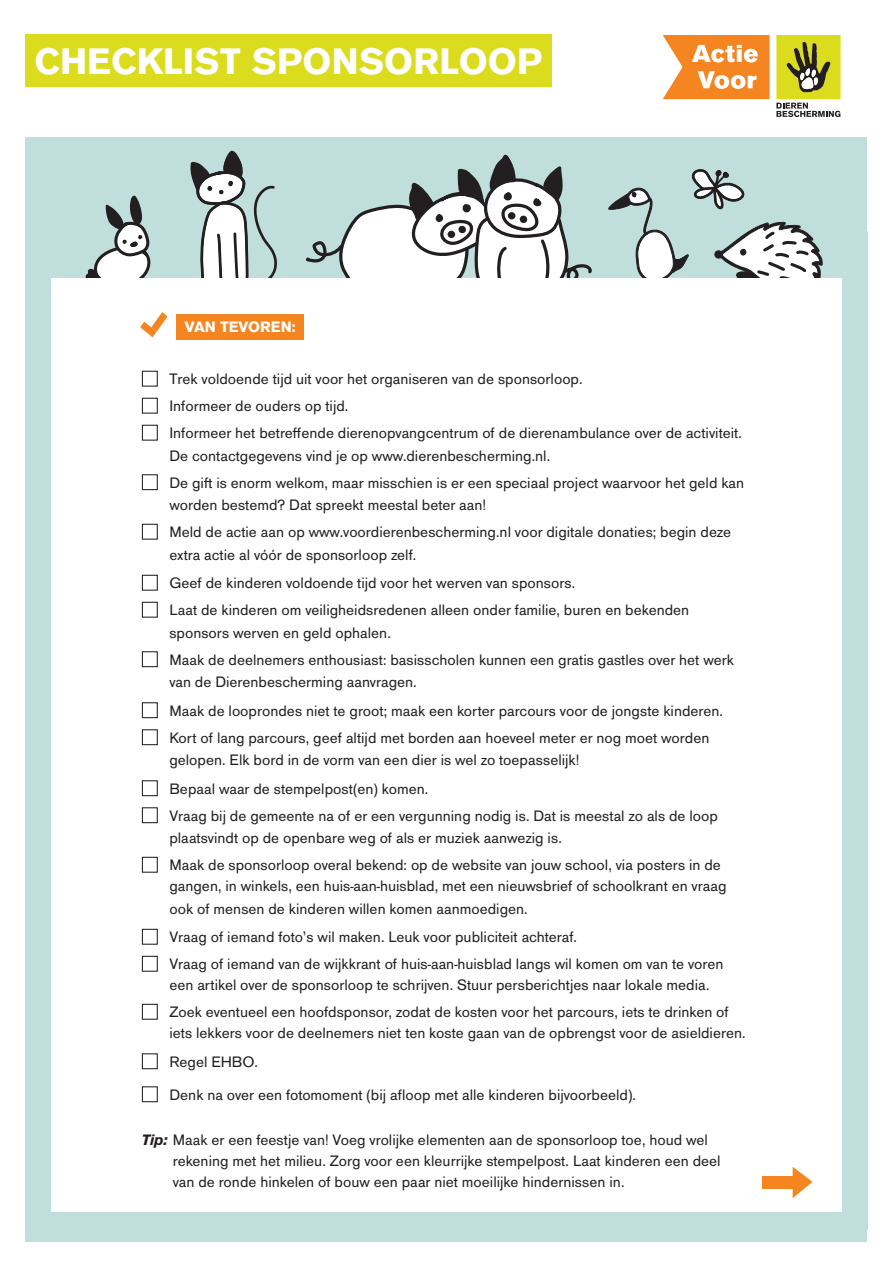
<style>
.page{position:relative;width:893px;height:1263px;background:#fff}
.page>*{position:absolute;margin:0;border:0;box-sizing:border-box;transform-origin:0 0}
.t1{font:700 38.4px "Dierenbescherming Sans";color:#fff}
.t2{font:15.75px/27px "Dierenbescherming Sans";color:#231f20}
.t3{font:700 15.75px "Dierenbescherming Sans";color:#fff}
.s1{font-family:"Dierenbescherming Sans Bold Itali"}
</style>
<div class="page">
<div style="left:26px;top:137px;width:841px;height:144px;background:#c0dedc"></div>
<svg style="left:85px;top:195px;width:66px;height:83px"></svg>
<svg style="left:190px;top:150px;width:87px;height:128px"></svg>
<svg style="left:306px;top:154px;width:286px;height:124px"></svg>
<div style="left:508px;top:212px;width:7px;height:8px;border:3px solid #231f20;border-radius:50%"></div>
<div style="left:21px;top:278px;width:851px;height:120px;background:#fff"></div>
<div style="left:142px;top:371px;width:16px;height:16px;background:#fff;border:1px solid #231f20"></div>
<div style="left:142px;top:398px;width:16px;height:16px;background:#fff;border:1px solid #231f20"></div>
<div style="left:142px;top:425px;width:16px;height:16px;background:#fff;border:1px solid #231f20"></div>
<div style="left:142px;top:474px;width:16px;height:16px;background:#fff;border:1px solid #231f20"></div>
<div style="left:142px;top:524px;width:16px;height:16px;background:#fff;border:1px solid #231f20"></div>
<div style="left:142px;top:575px;width:16px;height:16px;background:#fff;border:1px solid #231f20"></div>
<div style="left:142px;top:602px;width:16px;height:16px;background:#fff;border:1px solid #231f20"></div>
<div style="left:142px;top:651px;width:16px;height:16px;background:#fff;border:1px solid #231f20"></div>
<div style="left:142px;top:702px;width:16px;height:16px;background:#fff;border:1px solid #231f20"></div>
<div style="left:142px;top:729px;width:16px;height:16px;background:#fff;border:1px solid #231f20"></div>
<div style="left:142px;top:780px;width:16px;height:16px;background:#fff;border:1px solid #231f20"></div>
<div style="left:142px;top:807px;width:16px;height:16px;background:#fff;border:1px solid #231f20"></div>
<div style="left:142px;top:857px;width:16px;height:16px;background:#fff;border:1px solid #231f20"></div>
<div style="left:142px;top:929px;width:16px;height:16px;background:#fff;border:1px solid #231f20"></div>
<div style="left:142px;top:956px;width:16px;height:16px;background:#fff;border:1px solid #231f20"></div>
<div style="left:142px;top:1004px;width:16px;height:16px;background:#fff;border:1px solid #231f20"></div>
<div style="left:142px;top:1053px;width:16px;height:16px;background:#fff;border:1px solid #231f20"></div>
<div style="left:142px;top:1086px;width:16px;height:16px;background:#fff;border:1px solid #231f20"></div>
<svg style="left:793px;top:1167px;width:19px;height:31px"></svg>
<div style="left:762px;top:1176px;width:32px;height:13px;background:#f58520"></div>
<div style="left:176px;top:314px;width:128px;height:25px;background:#f58520"></div>
<svg style="left:140px;top:312px;width:27px;height:25px"></svg>
<div style="left:26px;top:231px;width:25px;height:1005px;background:#c0dedc"></div>
<div style="left:26px;top:1212px;width:841px;height:30px;background:#c0dedc"></div>
<div style="left:842px;top:231px;width:25px;height:999px;background:#c0dedc"></div>
<svg style="left:608px;top:35px;width:233px;height:243px"></svg>
<div style="left:26px;top:35px;width:526px;height:52px;background:#dcdc1e"></div>
<h1 class="t1" style="left:35px;top:32px;width:509px">CHECKLIST SPONSORLOOP</h1>
<p class="t3" style="left:185px;top:315px;width:112px">VAN TEVOREN:</p>
<p class="t2" style="left:169px;top:364px;width:574px">Trek voldoende tijd uit voor het organiseren van de sponsorloop.<br>Informeer de ouders op tijd.<br>Informeer het betreffende dierenopvangcentrum of de dierenambulance over de activiteit.</p>
<p class="t2" style="left:169px;top:441px;width:576px">De contactgegevens vind je op www.dierenbescherming.nl.<br>De gift is enorm welkom, maar misschien is er een speciaal project waarvoor het geld kan</p>
<p class="t2" style="left:169px;top:490px;width:563px">worden bestemd? Dat spreekt meestal beter aan!<br>Meld de actie aan op www.voordierenbescherming.nl voor digitale donaties; begin deze</p>
<p class="t2" style="left:169px;top:539px;width:408px;line-height:28.5px">extra actie al vóór de sponsorloop zelf.<br>Geef de kinderen voldoende tijd voor het werven van sponsors.</p>
<p class="t2" style="left:169px;top:598px;width:521px;line-height:22.5px">Laat de kinderen om veiligheidsredenen alleen onder familie, buren en bekenden sponsors werven en geld ophalen.</p>
<p class="t2" style="left:169px;top:647px;width:566px;line-height:22.5px">Maak de deelnemers enthousiast: basisscholen kunnen een gratis gastles over het werk van de Dierenbescherming aanvragen.</p>
<p class="t2" style="left:169px;top:696px;width:555px">Maak de looprondes niet te groot; maak een korter parcours voor de jongste kinderen.<br>Kort of lang parcours, geef altijd met borden aan hoeveel meter er nog moet worden</p>
<p class="t2" style="left:169px;top:745px;width:412px;line-height:28.5px">gelopen. Elk bord in de vorm van een dier is wel zo toepasselijk!<br>Bepaal waar de stempelpost(en) komen.</p>
<p class="t2" style="left:169px;top:803px;width:550px;line-height:22.5px">Vraag bij de gemeente na of er een vergunning nodig is. Dat is meestal zo als de loop plaatsvindt op de openbare weg of als er muziek aanwezig is.</p>
<p class="t2" style="left:169px;top:853px;width:559px;line-height:21px">Maak de sponsorloop overal bekend: op de website van jouw school, via posters in de gangen, in winkels, een huis-aan-huisblad, met een nieuwsbrief of schoolkrant en vraag</p>
<p class="t2" style="left:169px;top:893px;width:409px;line-height:28.5px">ook of mensen de kinderen willen komen aanmoedigen.<br>Vraag of iemand foto’s wil maken. Leuk voor publiciteit achteraf.</p>
<p class="t2" style="left:169px;top:952px;width:555px;line-height:21px">Vraag of iemand van de wijkkrant of huis-aan-huisblad langs wil komen om van te voren een artikel over de sponsorloop te schrijven. Stuur persberichtjes naar lokale media.</p>
<p class="t2" style="left:169px;top:1000px;width:578px;line-height:21px">Zoek eventueel een hoofdsponsor, zodat de kosten voor het parcours, iets te drinken of iets lekkers voor de deelnemers niet ten koste gaan van de opbrengst voor de asieldieren.</p>
<p class="t2" style="left:169px;top:1044px;width:468px;line-height:33px">Regel EHBO.<br>Denk na over een fotomoment (bij afloop met alle kinderen bijvoorbeeld).</p>
<p class="t2" style="left:173px;top:1128px;width:549px;line-height:21px;text-indent:-31px"><span class="s1">Tip:</span> Maak er een feestje van! Voeg vrolijke elementen aan de sponsorloop toe, houd wel rekening met het milieu. Zorg voor een kleurrijke stempelpost. Laat kinderen een deel van de ronde hinkelen of bouw een paar niet moeilijke hindernissen in.</p>
</div>
